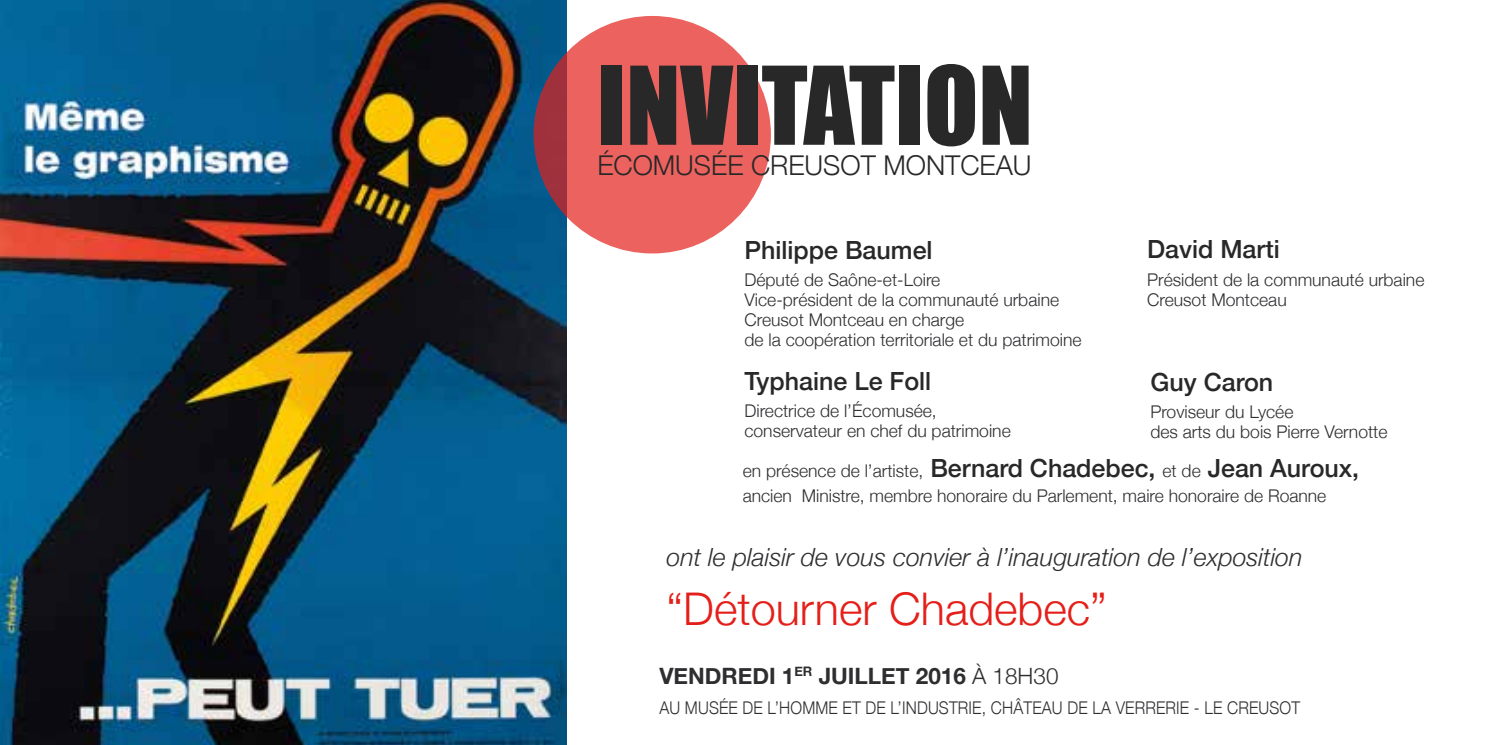
<style>
.page{position:relative;width:1489px;height:745px;background:#fff}
.page>*{position:absolute;margin:0;border:0;box-sizing:border-box;transform-origin:0 0}
.t1{font:100px "Impact";color:#282829}
.t2{font:300 45px "Helvetica Neue";color:#e41f19}
.t3{font:300 27.25px "Helvetica Neue";color:#282829}
.t4{font:500 25px "Helvetica Neue";color:#282829}
.t5{font:italic 300 25px "Helvetica Neue";color:#2e2d30}
.t6{font:700 22.5px "Helvetica Neue";color:#2e2d30}
.t7{font:300 17.5px/20px "Helvetica Neue";color:#2e2d30}
.t8{font:300 17.5px "Helvetica Neue";color:#2e2d30;scale:.9 1}
.s1{font-weight:300;font-size:17.5px;color:#2e2d30}
.s2{font-weight:300}
</style>
<div class="page">
<img style="left:0;top:0;width:566px;height:744px">
<svg style="left:533px;top:16px;width:238px;height:237px;background:#e55e5b"></svg>
<h1 class="t1" style="left:597px;top:28px;width:437px">INVITATION</h1>
<h3 class="t3" style="left:597px;top:143px;width:435px">ÉCOMUSÉE CREUSOT MONTCEAU</h3>
<h3 class="t4" style="left:744px;top:229px;width:190px">Philippe Baumel</h3>
<p class="t7" style="left:744px;top:268px;width:338px">Député de Saône-et-Loire<br>Vice-président de la communauté urbaine Creusot Montceau en charge<br>de la coopération territoriale et du patrimoine</p>
<h3 class="t4" style="left:744px;top:361px;width:188px">Typhaine Le Foll</h3>
<p class="t7" style="left:744px;top:399px;width:268px">Directrice de l’Écomusée, conservateur en chef du patrimoine</p>
<h3 class="t4" style="left:1147px;top:229px;width:134px">David Marti</h3>
<p class="t7" style="left:1147px;top:268px;width:279px">Président de la communauté urbaine<br>Creusot Montceau</p>
<h3 class="t4" style="left:1150px;top:361px;width:124px">Guy Caron</h3>
<p class="t7" style="left:1150px;top:400px;width:238px">Proviseur du Lycée<br>des arts du bois Pierre Vernotte</p>
<h3 class="t4" style="left:742px;top:448px;width:618px"><span class="s1">en présence de l’artiste,</span> Bernard Chadebec, <span class="s1">et de</span> Jean Auroux,</h3>
<p class="t7" style="left:742px;top:484px;width:585px">ancien Ministre, membre honoraire du Parlement, maire honoraire de Roanne</p>
<h3 class="t5" style="left:666px;top:537px;width:637px">ont le plaisir de vous convier à l’inauguration de l’exposition</h3>
<h2 class="t2" style="left:666px;top:572px;width:442px">“Détourner Chadebec”</h2>
<p class="t6" style="left:659px;top:657px;width:400px">VENDREDI 1<sup>ER</sup> JUILLET 2016 <span class="s2">À 18H30</span></p>
<p class="t8" style="left:659px;top:693px;width:713px">AU MUSÉE DE L’HOMME ET DE L’INDUSTRIE, CHÂTEAU DE LA VERRERIE - LE CREUSOT</p>
</div>
